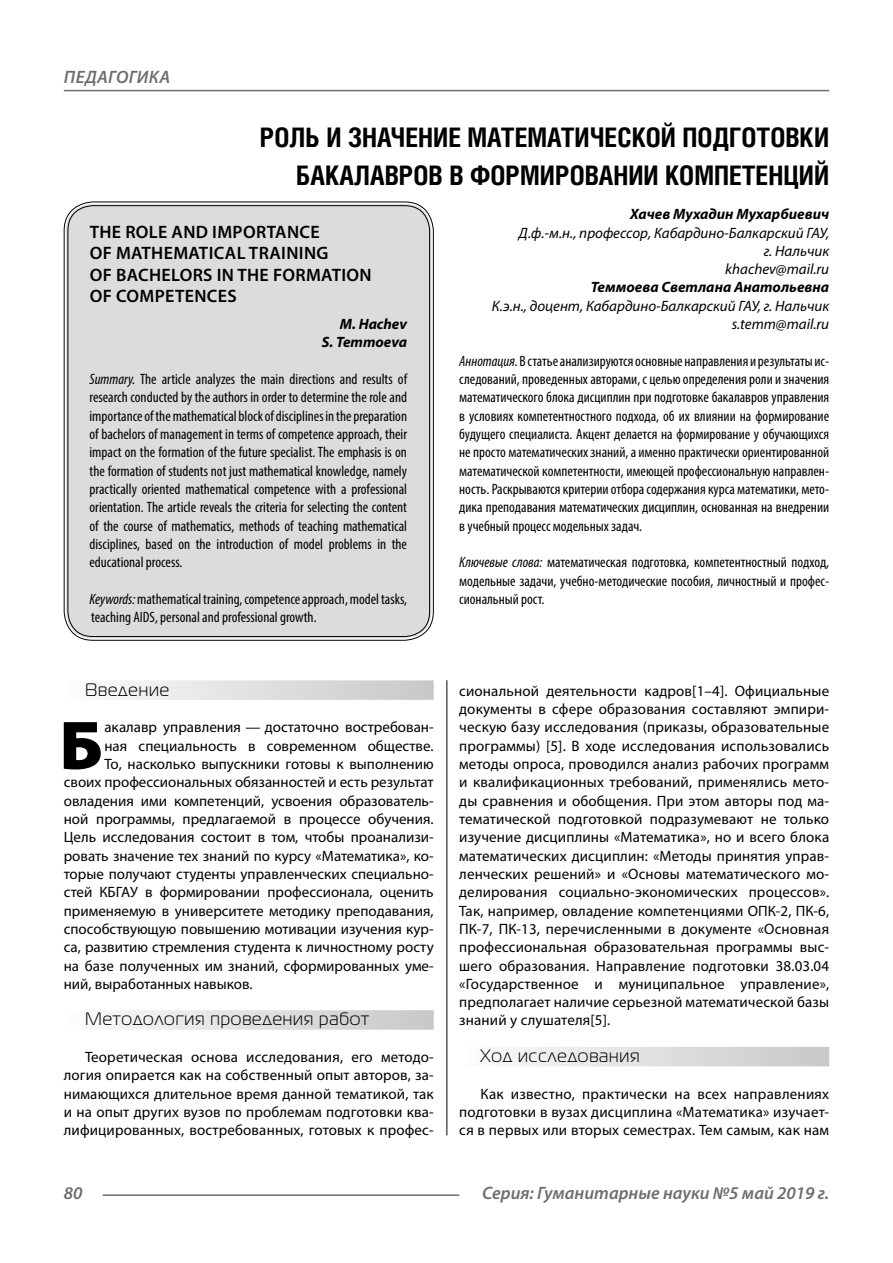
<style>
.page{position:relative;width:893px;height:1263px;background:#fff}
.page>*{position:absolute;margin:0;border:0;box-sizing:border-box;transform-origin:0 0}
.Bukvica{font:900 69.3px "Myriad Pro";color:#000}
.Header{font:700 27px/37.5px "Helios Cond";color:#000;text-align:right}
.Header-eng{font:600 18px/21.6px "Myriad Pro";letter-spacing:.02em;color:#000}
.Subheader{font:18px "Magistral C";letter-spacing:.05em;color:#000}
.t1{font:italic 600 18px "Myriad Pro";color:#6e6e6e}
.Normal{font:15px/18.3px "Myriad Pro";letter-spacing:.01em;color:#000;text-align:justify}
.Annotation-rus{font:condensed 15px/18.3px "Myriad Pro";color:#000;text-align:justify}
.Annotation-eng{font:condensed 15px/18.3px "Myriad Pro";color:#000;text-align:justify}
.Bukvica-2{font:15px "Myriad Pro";color:#000}
.Author-doc{font:italic 15px/18.3px "Myriad Pro";color:#000;text-align:right}
.Author{font:italic 700 15px "Myriad Pro";color:#000}
.Author-email{font:italic 15px "Myriad Pro";color:#000}
.Author-eng{font:italic 700 15px "Myriad Pro";color:#000}
.s1{font-style:italic}
</style>
<div class="page">
<hr style="left:446px;top:128px;width:1px;height:1007px;background:#000">
<div style="left:43px;top:0;width:786px;height:680px;background:#fff"></div>
<div style="left:64px;top:680px;width:370px;height:20px;background:linear-gradient(to right,#fcfcfc,#c8c8c8)"></div>
<div style="left:64px;top:1010px;width:370px;height:20px;background:linear-gradient(to right,#fcfcfc,#c8c8c8)"></div>
<div style="left:459px;top:1047px;width:370px;height:19px;background:linear-gradient(to right,#fcfcfc,#c8c8c8)"></div>
<div style="left:66px;top:204px;width:365px;height:434px;background:#dcdcdc;border-radius:27px"></div>
<hr style="left:103px;top:1194px;width:356px;height:2px;background:#6e6e6e">
<hr style="left:64px;top:90px;width:765px;height:1px;background:#6e6e6e">
<p class="t1" style="left:64px;top:66px;width:24px">Педагогика</p>
<p class="Header" style="left:260px;top:118px;width:571px">РОЛЬ И ЗНАЧЕНИЕ МАТЕМАТИЧЕСКОЙ ПОДГОТОВКИ<br>БАКАЛАВРОВ В ФОРМИРОВАНИИ КОМПЕТЕНЦИЙ</p>
<p class="Author" style="left:630px;top:204px;width:200px">Хачев Мухадин Мухарбиевич</p>
<p class="Author-doc" style="left:519px;top:223px;width:312px">Д.ф.-м.н., профессор, Кабардино-Балкарский ГАУ, г. Нальчик</p>
<p class="Author-email" style="left:725px;top:260px;width:105px">khachev@mail.ru</p>
<p class="Author" style="left:591px;top:278px;width:240px">Теммоева Светлана Анатольевна</p>
<p class="Author-doc" style="left:492px;top:296px;width:339px">К.э.н., доцент, Кабардино-Балкарский ГАУ, г. Нальчик</p>
<p class="Author-email" style="left:732px;top:315px;width:99px">s.temm@mail.ru</p>
<p class="Annotation-rus" style="left:459px;top:351px;width:371px"><span class="s1">Аннотация.</span> В статье анализируются основные направления и результаты ис&shy;следований, проведенных авторами, с целью определения роли и значения математического блока дисциплин при подготовке бакалавров управления в условиях компетентностного подхода, об их влиянии на формирование будущего специалиста. Акцент делается на формирование у обучающихся не просто математических знаний, а именно практически ориентированной математической компетентности, имеющей профессиональную направлен&shy;ность. Раскрываются критерии отбора содержания курса математики, мето&shy;дика преподавания математических дисциплин, основанная на внедрении в учебный процесс модельных задач.</p>
<p class="Annotation-rus" style="left:459px;top:553px;width:371px"><span class="s1">Ключевые слова:</span> математическая подготовка, компетентностный подход, модельные задачи, учебно-методические пособия, личностный и профес&shy;сиональный рост.</p>
<p class="Header-eng" style="left:90px;top:220px;width:284px">THE ROLE AND IMPORTANCE<br>OF MATHEMATICAL TRAINING<br>OF BACHELORS IN THE FORMATION<br>OF COMPETENCES</p>
<p class="Author-eng" style="left:340px;top:314px;width:69px">M. Hachev</p>
<p class="Author-eng" style="left:322px;top:333px;width:87px">S. Temmoeva</p>
<p class="Annotation-eng" style="left:90px;top:370px;width:319px"><span class="s1">Summary.</span> The article analyzes the main directions and results of research conducted by the authors in order to determine the role and importance of the mathematical block of disciplines in the preparation of bachelors of management in terms of competence approach, their impact on the formation of the future specialist. The emphasis is on the formation of students not just mathematical knowledge, namely practically oriented mathematical competence with a professional orientation. The article reveals the criteria for selecting the content of the course of mathematics, methods of teaching mathematical disciplines, based on the introduction of model problems in the educational process.</p>
<p class="Annotation-eng" style="left:90px;top:590px;width:319px"><span class="s1">Keywords:</span> mathematical training, competence approach, model tasks, teaching AIDS, personal and professional growth.</p>
<p class="Subheader" style="left:85px;top:680px;width:86px">Введение</p>
<p class="Bukvica" style="left:59px;top:699px;width:45px">Б</p>
<p class="Bukvica-2" style="left:104px;top:718px;width:331px">акалавр управления — достаточно востребован-</p>
<p class="Bukvica-2" style="left:104px;top:736px;width:331px">ная специальность в современном обществе.</p>
<p class="Bukvica-2" style="left:104px;top:755px;width:331px">То, насколько выпускники готовы к выполнению</p>
<p class="Bukvica-2" style="left:64px;top:773px;width:371px">своих профессиональных обязанностей и есть результат</p>
<p class="Bukvica-2" style="left:64px;top:791px;width:371px">овладения ими компетенций, усвоения образователь-</p>
<p class="Bukvica-2" style="left:64px;top:810px;width:371px">ной программы, предлагаемой в процессе обучения.</p>
<p class="Bukvica-2" style="left:64px;top:828px;width:371px">Цель исследования состоит в том, чтобы проанализи-</p>
<p class="Bukvica-2" style="left:64px;top:846px;width:371px">ровать значение тех знаний по курсу «Математика», ко-</p>
<p class="Bukvica-2" style="left:64px;top:864px;width:371px">торые получают студенты управленческих специально-</p>
<p class="Bukvica-2" style="left:64px;top:883px;width:371px">стей КБГАУ в формировании профессионала, оценить</p>
<p class="Bukvica-2" style="left:64px;top:901px;width:371px">применяемую в университете методику преподавания,</p>
<p class="Bukvica-2" style="left:64px;top:919px;width:371px">способствующую повышению мотивации изучения кур-</p>
<p class="Bukvica-2" style="left:64px;top:938px;width:371px">са, развитию стремления студента к личностному росту</p>
<p class="Bukvica-2" style="left:64px;top:956px;width:371px">на базе полученных им знаний, сформированных уме-</p>
<p class="Bukvica-2" style="left:64px;top:974px;width:190px">ний, выработанных навыков.</p>
<p class="Subheader" style="left:85px;top:1010px;width:285px">Методология проведения работ</p>
<p class="Normal" style="left:64px;top:1048px;width:371px;text-indent:21px">Теоретическая основа исследования, его методо&shy;логия опирается как на собственный опыт авторов, за&shy;нимающихся длительное время данной тематикой, так и на опыт других вузов по проблемам подготовки ква&shy;лифицированных, востребованных, готовых к профес-</p>
<p class="Normal" style="left:459px;top:681px;width:371px">сиональной деятельности кадров[1–4]. Официальные документы в сфере образования составляют эмпири&shy;ческую базу исследования (приказы, образовательные программы) [5]. В ходе исследования использовались методы опроса, проводился анализ рабочих программ и квалификационных требований, применялись мето&shy;ды сравнения и обобщения. При этом авторы под ма&shy;тематической подготовкой подразумевают не только изучение дисциплины «Математика», но и всего блока математических дисциплин: «Методы принятия управ&shy;ленческих решений» и «Основы математического мо&shy;делирования социально-экономических процессов».<br>Так, например, овладение компетенциями ОПК‑2, ПК‑6, ПК‑7, ПК‑13, перечисленными в документе «Основная профессиональная образовательная программы выс&shy;шего образования. Направление подготовки 38.03.04 «Государственное и муниципальное управление», предполагает наличие серьезной математической базы знаний у слушателя[5].</p>
<p class="Subheader" style="left:480px;top:1046px;width:161px">Ход исследования</p>
<p class="Normal" style="left:459px;top:1084px;width:371px;text-indent:21px">Как известно, практически на всех направлениях подготовки в вузах дисциплина «Математика» изучает&shy;ся в первых или вторых семестрах. Тем самым, как нам</p>
<p class="t1" style="left:64px;top:1182px;width:20px">80</p>
<p class="t1" style="left:482px;top:1182px;width:349px">Серия: Гуманитарные науки №5 май 2019 г.</p>
</div>
